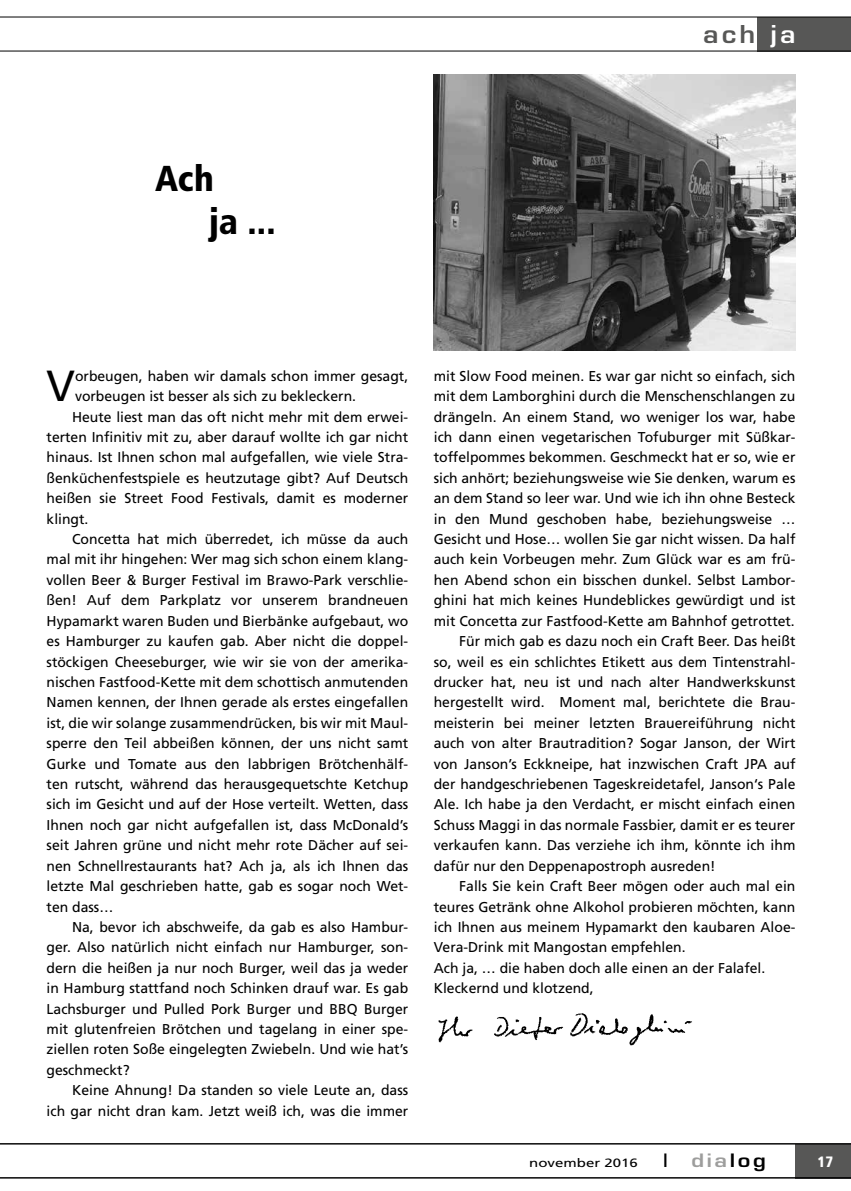
<style>
.page{position:relative;width:851px;height:1191px;background:#fff}
.page>*{position:absolute;margin:0;border:0;box-sizing:border-box;transform-origin:0 0}
.t1{font:43.5px "Frutiger";color:#000}
.t2{font:900 condensed 36px/43.3px "Frutiger";color:#000}
.t3{font:700 24px "Euromode";color:#575756;scale:1.1 1}
.t4{font:700 18px "Euromode";letter-spacing:.12em;color:#9d9d9c;scale:1.2 1}
.t5{font:700 18px "Euromode";color:#000;scale:1.2 1}
.t6{font:900 condensed 15px "Frutiger";color:#fff}
.t7{font:14.25px "Frutiger";color:#000}
.t8{font:12px "Frutiger";color:#000;scale:1.25 1}
.s1{color:#fff}
.s2{color:#000}
</style>
<div class="page">
<div style="left:795px;top:1144px;width:55px;height:34px;background:#575756"></div>
<hr style="left:0;top:1143px;width:850px;height:1px;background:#000">
<hr style="left:0;top:1177px;width:850px;height:1px;background:#000">
<div style="left:757px;top:17px;width:93px;height:34px;background:#575756"></div>
<img style="left:438px;top:1013px;width:254px;height:32px">
<img style="left:433px;top:74px;width:362px;height:277px">
<hr style="left:0;top:17px;width:850px;height:1px;background:#000">
<hr style="left:0;top:51px;width:850px;height:1px;background:#000">
<h2 class="t2" style="left:209px;top:156px;width:68px;text-indent:-54px">Ach<br>ja ...</h2>
<h3 class="t3" style="left:703px;top:19px;width:86px">ach <span class="s1">ja</span></h3>
<h1 class="t1" style="left:47px;top:360px;width:30px">V</h1>
<p class="t7" style="left:75px;top:367px;width:335px">orbeugen, haben wir damals schon immer gesagt,</p>
<p class="t7" style="left:75px;top:388px;width:282px">vorbeugen ist besser als sich zu bekleckern.</p>
<p class="t7" style="left:72px;top:408px;width:337px">Heute liest man das oft nicht mehr mit dem erwei-</p>
<p class="t7" style="left:47px;top:428px;width:363px">terten Infinitiv mit zu, aber darauf wollte ich gar nicht</p>
<p class="t7" style="left:47px;top:449px;width:363px">hinaus. Ist Ihnen schon mal aufgefallen, wie viele Stra-</p>
<p class="t7" style="left:47px;top:469px;width:363px">ßenküchenfestspiele es heutzutage gibt? Auf Deutsch</p>
<p class="t7" style="left:47px;top:490px;width:363px">heißen sie Street Food Festivals, damit es moderner</p>
<p class="t7" style="left:47px;top:510px;width:43px">klingt.</p>
<p class="t7" style="left:72px;top:530px;width:337px">Concetta hat mich überredet, ich müsse da auch</p>
<p class="t7" style="left:47px;top:551px;width:363px">mal mit ihr hingehen: Wer mag sich schon einem klang-</p>
<p class="t7" style="left:47px;top:571px;width:363px">vollen Beer &amp; Burger Festival im Brawo-Park verschlie-</p>
<p class="t7" style="left:47px;top:592px;width:363px">ßen! Auf dem Parkplatz vor unserem brandneuen</p>
<p class="t7" style="left:47px;top:612px;width:363px">Hypamarkt waren Buden und Bierbänke aufgebaut, wo</p>
<p class="t7" style="left:47px;top:633px;width:363px">es Hamburger zu kaufen gab. Aber nicht die doppel-</p>
<p class="t7" style="left:47px;top:653px;width:363px">stöckigen Cheeseburger, wie wir sie von der amerika-</p>
<p class="t7" style="left:47px;top:673px;width:363px">nischen Fastfood-Kette mit dem schottisch anmutenden</p>
<p class="t7" style="left:47px;top:694px;width:363px">Namen kennen, der Ihnen gerade als erstes eingefallen</p>
<p class="t7" style="left:47px;top:714px;width:363px">ist, die wir solange zusammendrücken, bis wir mit Maul-</p>
<p class="t7" style="left:47px;top:735px;width:363px">sperre den Teil abbeißen können, der uns nicht samt</p>
<p class="t7" style="left:47px;top:755px;width:363px">Gurke und Tomate aus den labbrigen Brötchenhälf-</p>
<p class="t7" style="left:47px;top:775px;width:363px">ten rutscht, während das herausgequetschte Ketchup</p>
<p class="t7" style="left:47px;top:796px;width:363px">sich im Gesicht und auf der Hose verteilt. Wetten, dass</p>
<p class="t7" style="left:47px;top:816px;width:363px">Ihnen noch gar nicht aufgefallen ist, dass McDonald’s</p>
<p class="t7" style="left:47px;top:837px;width:363px">seit Jahren grüne und nicht mehr rote Dächer auf sei-</p>
<p class="t7" style="left:47px;top:857px;width:363px">nen Schnellrestaurants hat? Ach ja, als ich Ihnen das</p>
<p class="t7" style="left:47px;top:877px;width:363px">letzte Mal geschrieben hatte, gab es sogar noch Wet-</p>
<p class="t7" style="left:47px;top:898px;width:68px">ten dass…</p>
<p class="t7" style="left:72px;top:918px;width:337px">Na, bevor ich abschweife, da gab es also Hambur-</p>
<p class="t7" style="left:47px;top:939px;width:363px">ger. Also natürlich nicht einfach nur Hamburger, son-</p>
<p class="t7" style="left:47px;top:959px;width:363px">dern die heißen ja nur noch Burger, weil das ja weder</p>
<p class="t7" style="left:47px;top:980px;width:363px">in Hamburg stattfand noch Schinken drauf war. Es gab</p>
<p class="t7" style="left:47px;top:1000px;width:363px">Lachsburger und Pulled Pork Burger und BBQ Burger</p>
<p class="t7" style="left:47px;top:1020px;width:363px">mit glutenfreien Brötchen und tagelang in einer spe-</p>
<p class="t7" style="left:47px;top:1041px;width:363px">ziellen roten Soße eingelegten Zwiebeln. Und wie hat’s</p>
<p class="t7" style="left:47px;top:1061px;width:85px">geschmeckt?</p>
<p class="t7" style="left:72px;top:1082px;width:337px">Keine Ahnung! Da standen so viele Leute an, dass</p>
<p class="t7" style="left:47px;top:1102px;width:363px">ich gar nicht dran kam. Jetzt weiß ich, was die immer</p>
<p class="t7" style="left:433px;top:367px;width:363px">mit Slow Food meinen. Es war gar nicht so einfach, sich</p>
<p class="t7" style="left:433px;top:388px;width:363px">mit dem Lamborghini durch die Menschenschlangen zu</p>
<p class="t7" style="left:433px;top:408px;width:363px">drängeln. An einem Stand, wo weniger los war, habe</p>
<p class="t7" style="left:433px;top:428px;width:363px">ich dann einen vegetarischen Tofuburger mit Süßkar-</p>
<p class="t7" style="left:433px;top:449px;width:363px">toffelpommes bekommen. Geschmeckt hat er so, wie er</p>
<p class="t7" style="left:433px;top:469px;width:363px">sich anhört; beziehungsweise wie Sie denken, warum es</p>
<p class="t7" style="left:433px;top:490px;width:363px">an dem Stand so leer war. Und wie ich ihn ohne Besteck</p>
<p class="t7" style="left:433px;top:510px;width:363px">in den Mund geschoben habe, beziehungsweise …</p>
<p class="t7" style="left:433px;top:530px;width:363px">Gesicht und Hose… wollen Sie gar nicht wissen. Da half</p>
<p class="t7" style="left:433px;top:551px;width:363px">auch kein Vorbeugen mehr. Zum Glück war es am frü-</p>
<p class="t7" style="left:433px;top:571px;width:363px">hen Abend schon ein bisschen dunkel. Selbst Lambor-</p>
<p class="t7" style="left:433px;top:592px;width:363px">ghini hat mich keines Hundeblickes gewürdigt und ist</p>
<p class="t7" style="left:433px;top:612px;width:362px">mit Concetta zur Fastfood-Kette am Bahnhof getrottet.</p>
<p class="t7" style="left:459px;top:633px;width:337px">Für mich gab es dazu noch ein Craft Beer. Das heißt</p>
<p class="t7" style="left:433px;top:653px;width:363px">so, weil es ein schlichtes Etikett aus dem Tintenstrahl-</p>
<p class="t7" style="left:433px;top:673px;width:363px">drucker hat, neu ist und nach alter Handwerkskunst</p>
<p class="t7" style="left:433px;top:694px;width:363px">hergestellt wird. Moment mal, berichtete die Brau-</p>
<p class="t7" style="left:433px;top:714px;width:363px">meisterin bei meiner letzten Brauereiführung nicht</p>
<p class="t7" style="left:433px;top:735px;width:363px">auch von alter Brautradition? Sogar Janson, der Wirt</p>
<p class="t7" style="left:433px;top:755px;width:363px">von Janson’s Eckkneipe, hat inzwischen Craft JPA auf</p>
<p class="t7" style="left:433px;top:775px;width:363px">der handgeschriebenen Tageskreidetafel, Janson‘s Pale</p>
<p class="t7" style="left:433px;top:796px;width:363px">Ale. Ich habe ja den Verdacht, er mischt einfach einen</p>
<p class="t7" style="left:433px;top:816px;width:363px">Schuss Maggi in das normale Fassbier, damit er es teurer</p>
<p class="t7" style="left:433px;top:837px;width:363px">verkaufen kann. Das verziehe ich ihm, könnte ich ihm</p>
<p class="t7" style="left:433px;top:857px;width:283px">dafür nur den Deppenapostroph ausreden!</p>
<p class="t7" style="left:459px;top:877px;width:337px">Falls Sie kein Craft Beer mögen oder auch mal ein</p>
<p class="t7" style="left:433px;top:898px;width:363px">teures Getränk ohne Alkohol probieren möchten, kann</p>
<p class="t7" style="left:433px;top:918px;width:363px">ich Ihnen aus meinem Hypamarkt den kaubaren Aloe-</p>
<p class="t7" style="left:433px;top:939px;width:253px">Vera-Drink mit Mangostan empfehlen.</p>
<p class="t7" style="left:433px;top:959px;width:333px">Ach ja, … die haben doch alle einen an der Falafel.</p>
<p class="t7" style="left:433px;top:979px;width:161px">Kleckernd und klotzend,</p>
<p class="t8" style="left:529px;top:1156px;width:88px">november 2016</p>
<p class="t5" style="left:662px;top:1149px;width:7px">|</p>
<p class="t4" style="left:691px;top:1149px;width:64px">dia<span class="s2">log</span></p>
<p class="t6" style="left:817px;top:1152px;width:17px">17</p>
</div>
